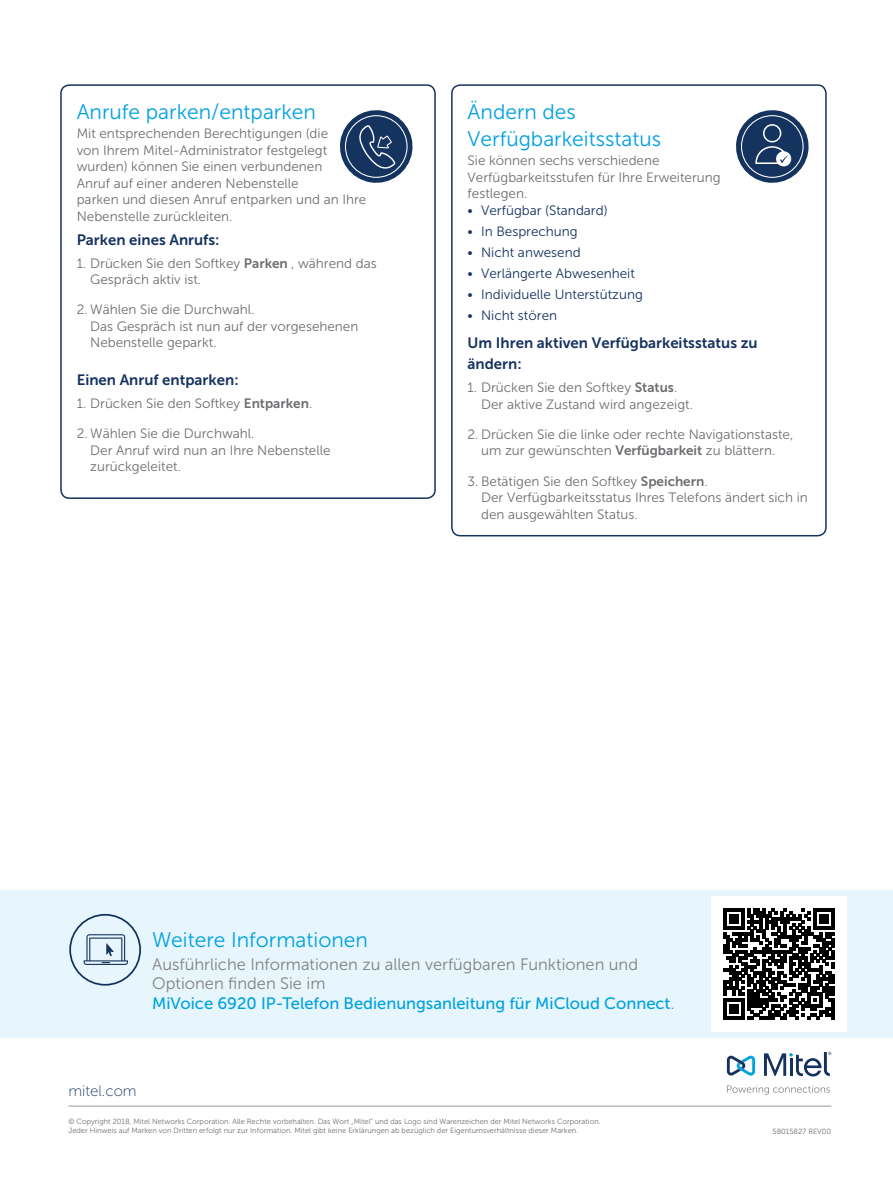
<style>
.page{position:relative;width:893px;height:1187px;background:#fff}
.page>*{position:absolute;margin:0;border:0;box-sizing:border-box;transform-origin:0 0}
.t1{font:21px/27px "Museo Sans 300";color:#00a1e0}
.t2{font:16.5px/19.5px "Museo Sans 300";color:#808285}
.t3{font:16.5px "Museo Sans 500";color:#00a1e0}
.t4{font:15px/21px "Museo Sans 700";color:#15325f}
.t5{font:15px "Museo Sans 100";color:#15325f}
.t6{font:13.5px/16.5px "Museo Sans 300";color:#6d6e71}
.t7{font:13.5px "Museo Sans 300";color:#15325f}
.t8{font:7.5px/9px "Museo Sans 300";color:#6d6e71}
.s1{font-family:"Museo Sans 700"}
.s2{font-family:"Museo Sans 300";color:#808285}
</style>
<div class="page">
<div style="left:0;top:890px;width:893px;height:147px;background:#e6f6fc"></div>
<svg style="left:69px;top:913px;width:72px;height:72px"></svg>
<hr style="left:68px;top:1105px;width:763px;height:1px;background:#9a9b9d">
<svg style="left:727px;top:1085px;width:103px;height:9px"></svg>
<svg style="left:727px;top:1055px;width:28px;height:20px"></svg>
<svg style="left:764px;top:1051px;width:67px;height:25px"></svg>
<div style="left:712px;top:896px;width:135px;height:135px;background:#fff"></div>
<svg style="left:724px;top:908px;width:111px;height:111px"></svg>
<hr style="left:832px;top:998px;width:3px;height:21px;background:#000">
<div style="left:60px;top:84px;width:376px;height:415px;border:2px solid #15325f;border-radius:9px"></div>
<div style="left:451px;top:84px;width:376px;height:452px;border:2px solid #15325f;border-radius:9px"></div>
<svg style="left:340px;top:110px;width:73px;height:73px"></svg>
<svg style="left:736px;top:110px;width:73px;height:73px"></svg>
<h1 class="t1" style="left:77px;top:98px;width:241px">Anrufe parken/entparken</h1>
<p class="t6" style="left:77px;top:125px;width:291px">Mit entsprechenden Berechtigungen (die<br>von Ihrem Mitel-Administrator festgelegt wurden) können Sie einen verbundenen<br>Anruf auf einer anderen Nebenstelle<br>parken und diesen Anruf entparken und an Ihre Nebenstelle zurückleiten.</p>
<p class="t4" style="left:77px;top:229px;width:144px">Parken eines Anrufs:</p>
<p class="t6" style="left:90px;top:255px;width:288px;text-indent:-14px">1. Drücken Sie den Softkey <span class="s1">Parken</span> , während das<br>Gespräch aktiv ist.</p>
<p class="t6" style="left:90px;top:301px;width:270px;text-indent:-14px">2. Wählen Sie die Durchwahl.<br>Das Gespräch ist nun auf der vorgesehenen<br>Nebenstelle geparkt.</p>
<p class="t4" style="left:77px;top:369px;width:163px">Einen Anruf entparken:</p>
<p class="t6" style="left:77px;top:395px;width:237px">1. Drücken Sie den Softkey <span class="s1">Entparken</span>.</p>
<p class="t6" style="left:90px;top:425px;width:242px;text-indent:-14px">2. Wählen Sie die Durchwahl.<br>Der Anruf wird nun an Ihre Nebenstelle zurückgeleitet.</p>
<h1 class="t1" style="left:468px;top:98px;width:195px">Ändern des<br>Verfügbarkeitsstatus</h1>
<p class="t6" style="left:468px;top:152px;width:255px">Sie können sechs verschiedene<br>Verfügbarkeitsstufen für Ihre Erweiterung festlegen.</p>
<p class="t7" style="left:468px;top:203px;width:141px">• Verfügbar (Standard)</p>
<p class="t7" style="left:468px;top:224px;width:112px">• In Besprechung</p>
<p class="t7" style="left:468px;top:245px;width:115px">• Nicht anwesend</p>
<p class="t7" style="left:468px;top:266px;width:169px">• Verlängerte Abwesenheit</p>
<p class="t7" style="left:468px;top:287px;width:177px">• Individuelle Unterstützung</p>
<p class="t7" style="left:468px;top:308px;width:91px">• Nicht stören</p>
<p class="t4" style="left:468px;top:332px;width:292px">Um Ihren aktiven Verfügbarkeitsstatus zu ändern:</p>
<p class="t6" style="left:481px;top:379px;width:213px;text-indent:-14px">1. Drücken Sie den Softkey <span class="s1">Status</span>.<br>Der aktive Zustand wird angezeigt.</p>
<p class="t6" style="left:468px;top:426px;width:327px;text-align:center">2. Drücken Sie die linke oder rechte Navigationstaste, um zur gewünschten <span class="s1">Verfügbarkeit</span> zu blättern.</p>
<p class="t6" style="left:481px;top:472px;width:328px;text-indent:-14px">3. Betätigen Sie den Softkey <span class="s1">Speichern</span>.<br>Der Verfügbarkeitsstatus Ihres Telefons ändert sich in den ausgewählten Status.</p>
<h1 class="t1" style="left:152px;top:926px;width:217px">Weitere Informationen</h1>
<p class="t2" style="left:152px;top:954px;width:487px">Ausführliche Informationen zu allen verfügbaren Funktionen und<br>Optionen finden Sie im</p>
<p class="t3" style="left:152px;top:993px;width:524px">MiVoice 6920 IP-Telefon Bedienungsanleitung für MiCloud Connect<span class="s2">.</span></p>
<p class="t5" style="left:68px;top:1082px;width:70px">mitel.com</p>
<p class="t8" style="left:68px;top:1116px;width:534px">© Copyright 2018, Mitel Networks Corporation. Alle Rechte vorbehalten. Das Wort „Mitel“ und das Logo sind Warenzeichen der Mitel Networks Corporation.<br>Jeder Hinweis auf Marken von Dritten erfolgt nur zur Information. Mitel gibt keine Erklärungen ab bezüglich der Eigentumsverhältnisse dieser Marken.</p>
<p class="t8" style="left:773px;top:1127px;width:60px">58015827 REV00</p>
</div>
